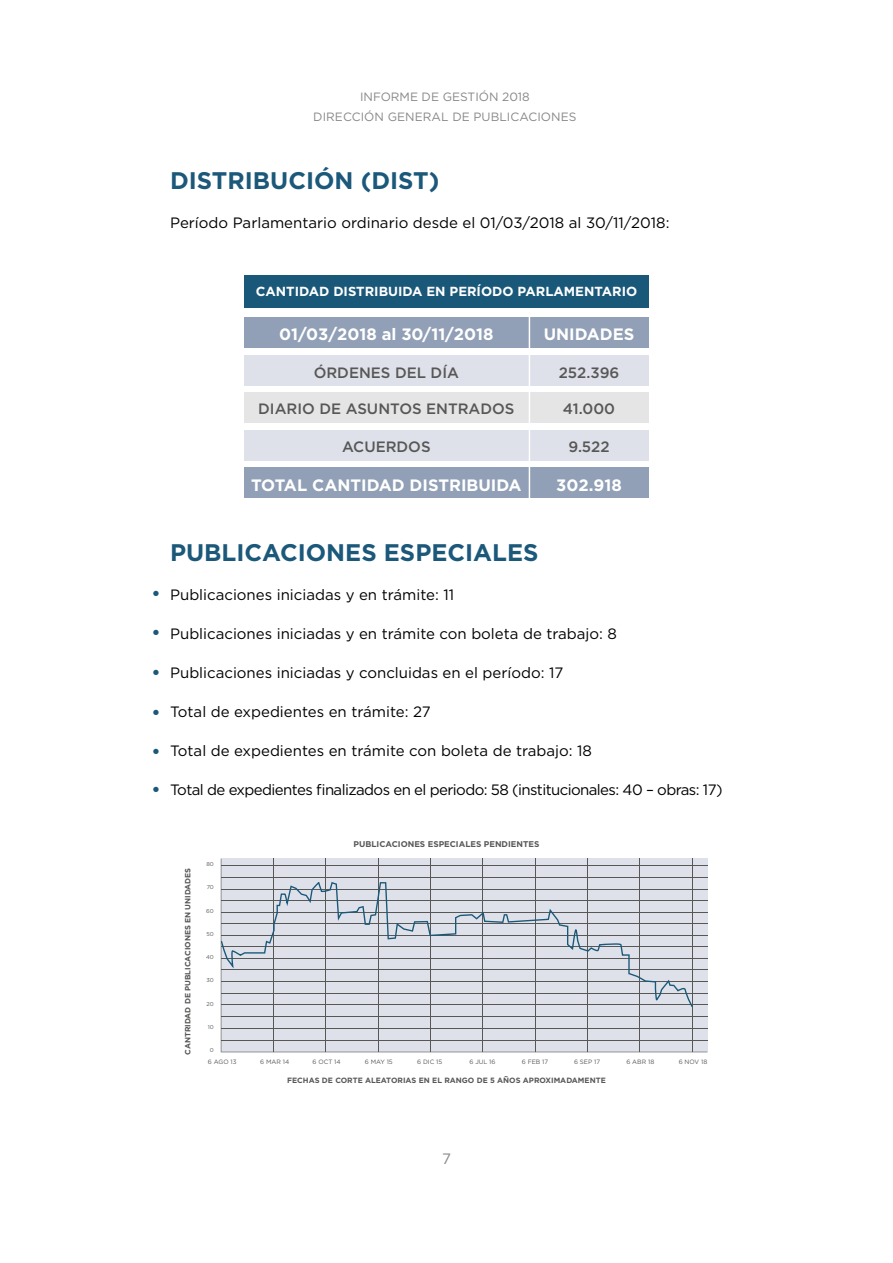
<style>
.page{position:relative;width:893px;height:1263px;background:#fff}
.page>*{position:absolute;margin:0;border:0;box-sizing:border-box;transform-origin:0 0}
.t1{font:700 24px "Gotham";color:#1b587a}
.t2{font:500 18.75px/39.3px "Gotham";color:#1b587a;text-align:justify}
.t3{font:700 16.5px "Gotham";color:#fff}
.t4{font:15px "Gotham";color:#000}
.t5{font:15px "Gotham";letter-spacing:-.04em;color:#000}
.t6{font:500 15px "Gotham";color:#575756}
.t7{font:15px "Gotham";color:#878787}
.t8{font:700 13.2px "Gotham";color:#fff}
.t9{font:12px/19.5px "Gotham";letter-spacing:.005em;color:#878787;text-align:center}
.t10{font:700 8.4px "Gotham";color:#575756}
.t11{font:700 7.65px "Gotham";color:#575756}
.t12{font:6.3px "Gotham";color:#575756}
.t13{font:5.55px "Gotham";color:#575756}
</style>
<div class="page">
<div style="left:244px;top:275px;width:405px;height:33px;background:#1a587a"></div>
<div style="left:244px;top:318px;width:405px;height:30px;background:#91a0b6"></div>
<div style="left:244px;top:355px;width:405px;height:31px;background:#dee1e9"></div>
<div style="left:244px;top:392px;width:405px;height:31px;background:#e5e5e5"></div>
<div style="left:244px;top:430px;width:405px;height:31px;background:#dee1e9"></div>
<div style="left:244px;top:467px;width:405px;height:31px;background:#91a0b6"></div>
<hr style="left:529px;top:316px;width:1px;height:182px;background:#fff">
<svg style="left:221px;top:858px;width:486px;height:194px;background:#cdd1d8"></svg>
<p class="t9" style="left:313px;top:87px;width:265px">INFORME DE GESTIÓN 2018<br>DIRECCIÓN GENERAL DE PUBLICACIONES</p>
<h1 class="t1" style="left:170px;top:165px;width:271px">DISTRIBUCIÓN (DIST)</h1>
<p class="t4" style="left:170px;top:213px;width:501px">Período Parlamentario ordinario desde el 01/03/2018 al 30/11/2018:</p>
<p class="t8" style="left:256px;top:283px;width:383px">CANTIDAD DISTRIBUIDA EN PERÍODO PARLAMENTARIO</p>
<p class="t3" style="left:279px;top:323px;width:216px">01/03/2018 al 30/11/2018</p>
<p class="t6" style="left:314px;top:363px;width:147px">ÓRDENES DEL DÍA</p>
<p class="t6" style="left:258px;top:399px;width:258px">DIARIO DE ASUNTOS ENTRADOS</p>
<p class="t6" style="left:342px;top:437px;width:90px">ACUERDOS</p>
<p class="t3" style="left:251px;top:474px;width:272px">TOTAL CANTIDAD DISTRIBUIDA</p>
<p class="t3" style="left:544px;top:323px;width:92px">UNIDADES</p>
<p class="t6" style="left:559px;top:363px;width:62px">252.396</p>
<p class="t6" style="left:563px;top:399px;width:54px">41.000</p>
<p class="t6" style="left:568px;top:437px;width:43px">9.522</p>
<p class="t3" style="left:556px;top:474px;width:67px">302.918</p>
<p class="t2" style="left:151px;top:573px;width:11px">• • • • • •</p>
<h1 class="t1" style="left:170px;top:536px;width:370px">PUBLICACIONES ESPECIALES</h1>
<p class="t4" style="left:170px;top:585px;width:286px">Publicaciones iniciadas y en trámite: 11</p>
<p class="t4" style="left:170px;top:624px;width:448px">Publicaciones iniciadas y en trámite con boleta de trabajo: 8</p>
<p class="t4" style="left:170px;top:663px;width:395px">Publicaciones iniciadas y concluidas en el período: 17</p>
<p class="t4" style="left:170px;top:702px;width:262px">Total de expedientes en trámite: 27</p>
<p class="t4" style="left:170px;top:741px;width:423px">Total de expedientes en trámite con boleta de trabajo: 18</p>
<p class="t5" style="left:170px;top:780px;width:554px">Total de expedientes finalizados en el periodo: 58 (institucionales: 40 – obras: 17)</p>
<p class="t11" style="left:183px;top:1055px;width:189px;rotate:-90deg">CANTRIDAD DE PUBLICACIONES EN UNIDADES</p>
<p class="t13" style="left:206px;top:860px;width:9px">80</p>
<p class="t13" style="left:207px;top:884px;width:9px">70</p>
<p class="t13" style="left:206px;top:907px;width:9px">60</p>
<p class="t13" style="left:206px;top:930px;width:9px">50</p>
<p class="t13" style="left:206px;top:953px;width:9px">40</p>
<p class="t13" style="left:206px;top:977px;width:9px">30</p>
<p class="t13" style="left:207px;top:1000px;width:9px">20</p>
<p class="t13" style="left:208px;top:1023px;width:7px">10</p>
<p class="t10" style="left:354px;top:838px;width:187px">PUBLICACIONES ESPECIALES PENDIENTES</p>
<p class="t13" style="left:210px;top:1046px;width:5px">0</p>
<p class="t12" style="left:208px;top:1058px;width:30px">6 AGO 13</p>
<p class="t12" style="left:260px;top:1058px;width:31px">6 MAR 14</p>
<p class="t12" style="left:312px;top:1058px;width:30px">6 OCT 14</p>
<p class="t12" style="left:365px;top:1058px;width:29px">6 MAY 15</p>
<p class="t12" style="left:417px;top:1058px;width:27px">6 DIC 15</p>
<p class="t12" style="left:469px;top:1058px;width:28px">6 JUL 16</p>
<p class="t12" style="left:522px;top:1058px;width:28px">6 FEB 17</p>
<p class="t12" style="left:574px;top:1058px;width:28px">6 SEP 17</p>
<p class="t12" style="left:626px;top:1058px;width:29px">6 ABR 18</p>
<p class="t12" style="left:679px;top:1058px;width:30px">6 NOV 18</p>
<p class="t11" style="left:287px;top:1076px;width:320px">FECHAS DE CORTE ALEATORIAS EN EL RANGO DE 5 AÑOS APROXIMADAMENTE</p>
<p class="t7" style="left:442px;top:1149px;width:10px">7</p>
</div>
